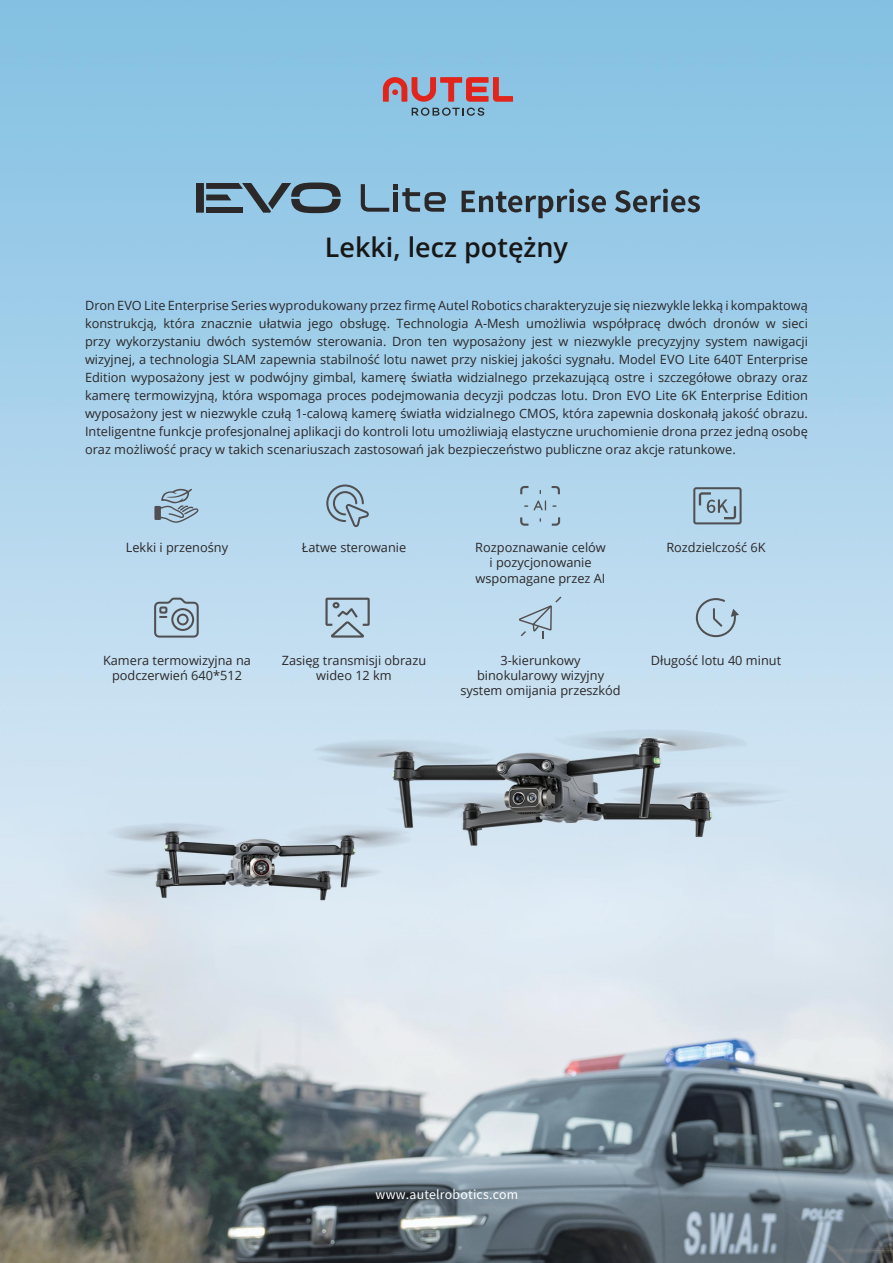
<style>
.page{position:relative;width:893px;height:1263px;background:#fff}
.page>*{position:absolute;margin:0;border:0;box-sizing:border-box;transform-origin:0 0}
.t1{font:600 27px "Open Sans";color:#181717}
.t2{font:12.75px/18px "Open Sans";color:#2b2829;text-align:center}
.t3{font:12.3px "Source Han Sans SC";letter-spacing:.02em;color:#fff}
</style>
<div class="page">
<img style="left:0;top:0;width:893px;height:1263px">
<svg style="left:383px;top:77px;width:130px;height:25px;background:#b37986"></svg>
<svg style="left:412px;top:108px;width:72px;height:8px"></svg>
<svg style="left:520px;top:517px;width:8px;height:9px"></svg>
<svg style="left:552px;top:517px;width:8px;height:9px"></svg>
<svg style="left:520px;top:486px;width:8px;height:8px"></svg>
<svg style="left:552px;top:486px;width:8px;height:8px"></svg>
<svg style="left:534px;top:500px;width:12px;height:11px"></svg>
<svg style="left:325px;top:598px;width:45px;height:40px;background:#a3b8c7"></svg>
<svg style="left:696px;top:598px;width:43px;height:39px;background:#aec6d6"></svg>
<svg style="left:154px;top:598px;width:45px;height:40px;background:#9db1bf"></svg>
<svg style="left:154px;top:489px;width:45px;height:34px;background:#99b3c4"></svg>
<svg style="left:693px;top:487px;width:49px;height:37px;background:#96afc0"></svg>
<svg style="left:326px;top:484px;width:43px;height:43px;background:#9db8ca"></svg>
<svg style="left:519px;top:596px;width:42px;height:43px;background:#b3ccdd"></svg>
<svg style="left:196px;top:183px;width:145px;height:30px;background:#668294"></svg>
<div style="left:206px;top:207px;width:37px;height:6px;background:#2b2829"></div>
<svg style="left:361px;top:184px;width:85px;height:28px;background:#7194a9"></svg>
<svg style="left:462px;top:189px;width:144px;height:29px;background:#7396ab"></svg>
<svg style="left:615px;top:189px;width:85px;height:23px;background:#6b8a9d"></svg>
<p class="t1" style="left:325px;top:228px;width:245px">Lekki, lecz potężny</p>
<p class="t2" style="left:85px;top:296px;width:724px;text-align:justify">Dron EVO Lite Enterprise Series wyprodukowany przez firmę Autel Robotics charakteryzuje się niezwykle lekką i kompaktową konstrukcją, która znacznie ułatwia jego obsługę. Technologia A-Mesh umożliwia współpracę dwóch dronów w sieci przy wykorzystaniu dwóch systemów sterowania. Dron ten wyposażony jest w niezwykle precyzyjny system nawigacji wizyjnej, a technologia SLAM zapewnia stabilność lotu nawet przy niskiej jakości sygnału. Model EVO Lite 640T Enterprise Edition wyposażony jest w podwójny gimbal, kamerę światła widzialnego przekazującą ostre i szczegółowe obrazy oraz kamerę termowizyjną, która wspomaga proces podejmowania decyzji podczas lotu. Dron EVO Lite 6K Enterprise Edition wyposażony jest w niezwykle czułą 1-calową kamerę światła widzialnego CMOS, która zapewnia doskonałą jakość obrazu.<br>Inteligentne funkcje profesjonalnej aplikacji do kontroli lotu umożliwiają elastyczne uruchomienie drona przez jedną osobę oraz możliwość pracy w takich scenariuszach zastosowań jak bezpieczeństwo publiczne oraz akcje ratunkowe.</p>
<p class="t2" style="left:126px;top:538px;width:104px">Lekki i przenośny</p>
<p class="t2" style="left:302px;top:538px;width:106px">Łatwe sterowanie</p>
<p class="t2" style="left:103px;top:652px;width:149px;line-height:15.3px">Kamera termowizyjna na podczerwień 640*512</p>
<p class="t2" style="left:282px;top:652px;width:146px;line-height:15.3px">Zasięg transmisji obrazu wideo 12 km</p>
<p class="t2" style="left:475px;top:539px;width:132px;line-height:15.3px">Rozpoznawanie celów i pozycjonowanie wspomagane przez AI</p>
<p class="t2" style="left:460px;top:652px;width:162px;line-height:15.3px">3-kierunkowy binokularowy wizyjny system omijania przeszkód</p>
<p class="t2" style="left:666px;top:538px;width:101px">Rozdzielczość 6K</p>
<p class="t2" style="left:651px;top:651px;width:132px">Długość lotu 40 minut</p>
<p class="t3" style="left:376px;top:1187px;width:144px">www.autelrobotics.com</p>
</div>
